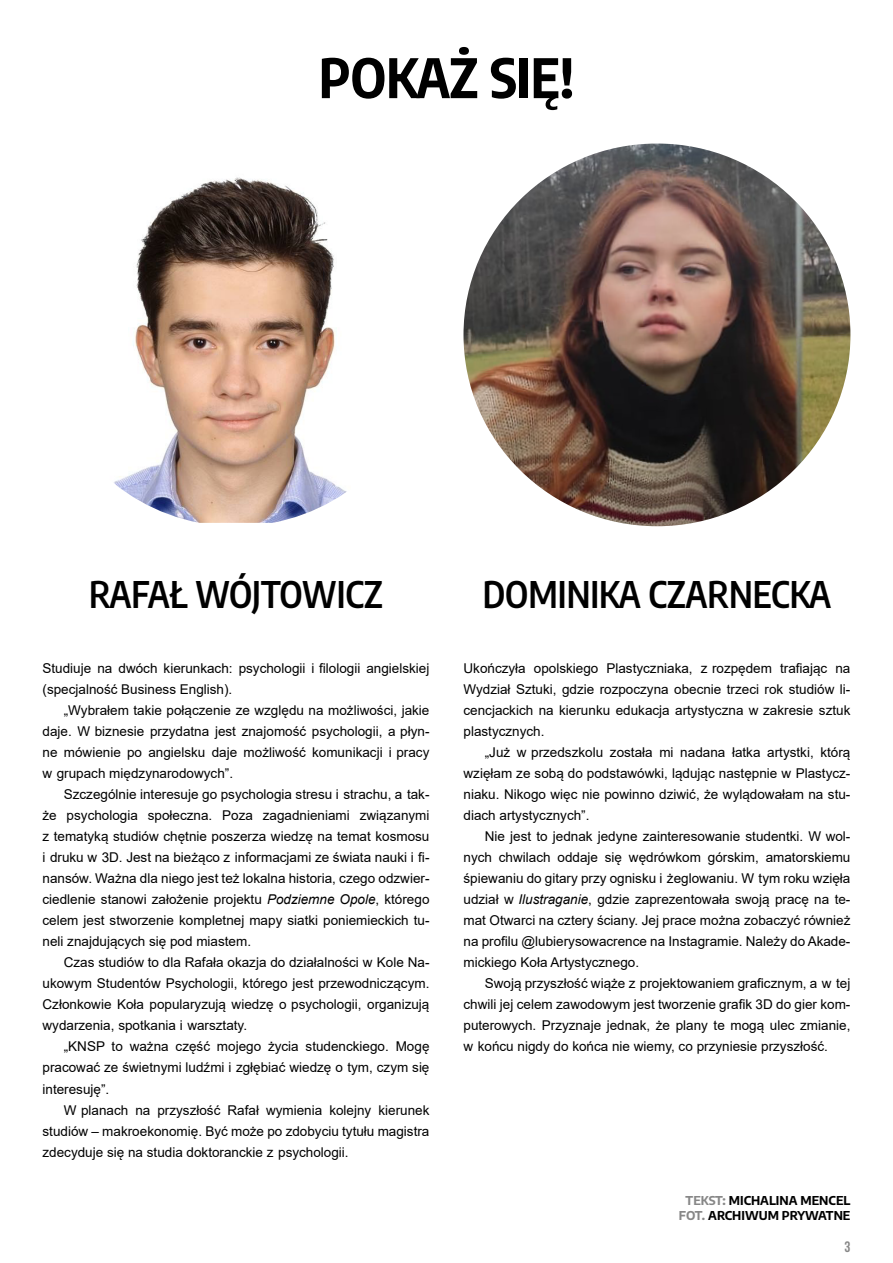
<style>
.page{position:relative;width:893px;height:1263px;background:#fff}
.page>*{position:absolute;margin:0;border:0;box-sizing:border-box;transform-origin:0 0}
.t1{font:700 54px "Encode Sans Condensed";color:#000}
.t2{font:600 36px "Encode Sans Condensed";color:#000}
.t3{font:700 15px "Bebas Neue";color:#878787}
.t4{font:13.5px/21px "Arial";color:#000;text-align:justify}
.t5{font:700 12px/15px "Encode Sans";color:#000;text-align:center}
.s1{font-style:italic}
.s2{color:#878787}
</style>
<div class="page">
<img style="left:463px;top:144px;width:387px;height:382px">
<img style="left:114px;top:177px;width:233px;height:346px">
<h1 class="t1" style="left:319px;top:37px;width:257px">POKAŻ SIĘ!</h1>
<h2 class="t2" style="left:89px;top:568px;width:295px">RAFAŁ WÓJTOWICZ</h2>
<h2 class="t2" style="left:483px;top:568px;width:350px">DOMINIKA CZARNECKA</h2>
<p class="t4" style="left:43px;top:658px;width:388px">Studiuje na dwóch kierunkach: psychologii i filologii angielskiej (specjalność Business English).</p>
<p class="t4" style="left:43px;top:700px;width:388px;text-indent:21px">„Wybrałem takie połączenie ze względu na możliwości, jakie daje. W biznesie przydatna jest znajomość psychologii, a płyn&shy;ne mówienie po angielsku daje możliwość komunikacji i pracy w grupach międzynarodowych”.</p>
<p class="t4" style="left:43px;top:784px;width:388px;text-indent:21px">Szczególnie interesuje go psychologia stresu i strachu, a tak&shy;że psychologia społeczna. Poza zagadnieniami związanymi z tematyką studiów chętnie poszerza wiedzę na temat kosmosu i druku w 3D. Jest na bieżąco z informacjami ze świata nauki i fi&shy;nansów. Ważna dla niego jest też lokalna historia, czego odzwier&shy;ciedlenie stanowi założenie projektu <span class="s1">Podziemne Opole</span>, którego celem jest stworzenie kompletnej mapy siatki poniemieckich tu&shy;neli znajdujących się pod miastem.</p>
<p class="t4" style="left:43px;top:952px;width:388px;text-indent:21px">Czas studiów to dla Rafała okazja do działalności w Kole Na&shy;ukowym Studentów Psychologii, którego jest przewodniczącym.<br>Członkowie Koła popularyzują wiedzę o psychologii, organizują wydarzenia, spotkania i warsztaty.</p>
<p class="t4" style="left:43px;top:1036px;width:388px;text-indent:21px">„KNSP to ważna część mojego życia studenckiego. Mogę pracować ze świetnymi ludźmi i zgłębiać wiedzę o tym, czym się interesuję”.</p>
<p class="t4" style="left:43px;top:1099px;width:388px;text-indent:21px">W planach na przyszłość Rafał wymienia kolejny kierunek studiów – makroekonomię. Być może po zdobyciu tytułu magistra zdecyduje się na studia doktoranckie z psychologii.</p>
<p class="t4" style="left:463px;top:658px;width:388px">Ukończyła opolskiego Plastyczniaka, z rozpędem trafiając na Wydział Sztuki, gdzie rozpoczyna obecnie trzeci rok studiów li&shy;cencjackich na kierunku edukacja artystyczna w zakresie sztuk plastycznych.</p>
<p class="t4" style="left:463px;top:742px;width:388px;text-indent:21px">„Już w przedszkolu została mi nadana łatka artystki, którą wzięłam ze sobą do podstawówki, lądując następnie w Plastycz&shy;niaku. Nikogo więc nie powinno dziwić, że wylądowałam na stu&shy;diach artystycznych”.</p>
<p class="t4" style="left:463px;top:826px;width:388px;text-indent:21px">Nie jest to jednak jedyne zainteresowanie studentki. W wol&shy;nych chwilach oddaje się wędrówkom górskim, amatorskiemu śpiewaniu do gitary przy ognisku i żeglowaniu. W tym roku wzięła udział w <span class="s1">Ilustraganie</span>, gdzie zaprezentowała swoją pracę na te&shy;mat Otwarci na cztery ściany. Jej prace można zobaczyć również na profilu @lubierysowacrence na Instagramie. Należy do Akade&shy;mickiego Koła Artystycznego.</p>
<p class="t4" style="left:463px;top:973px;width:388px;text-indent:21px">Swoją przyszłość wiąże z projektowaniem graficznym, a w tej chwili jej celem zawodowym jest tworzenie grafik 3D do gier kom&shy;puterowych. Przyznaje jednak, że plany te mogą ulec zmianie, w końcu nigdy do końca nie wiemy, co przyniesie przyszłość.</p>
<p class="t5" style="left:679px;top:1193px;width:173px"><span class="s2">TEKST:</span> MICHALINA MENCEL<br><span class="s2">FOT.</span> ARCHIWUM PRYWATNE</p>
<p class="t3" style="left:844px;top:1238px;width:7px">3</p>
</div>
